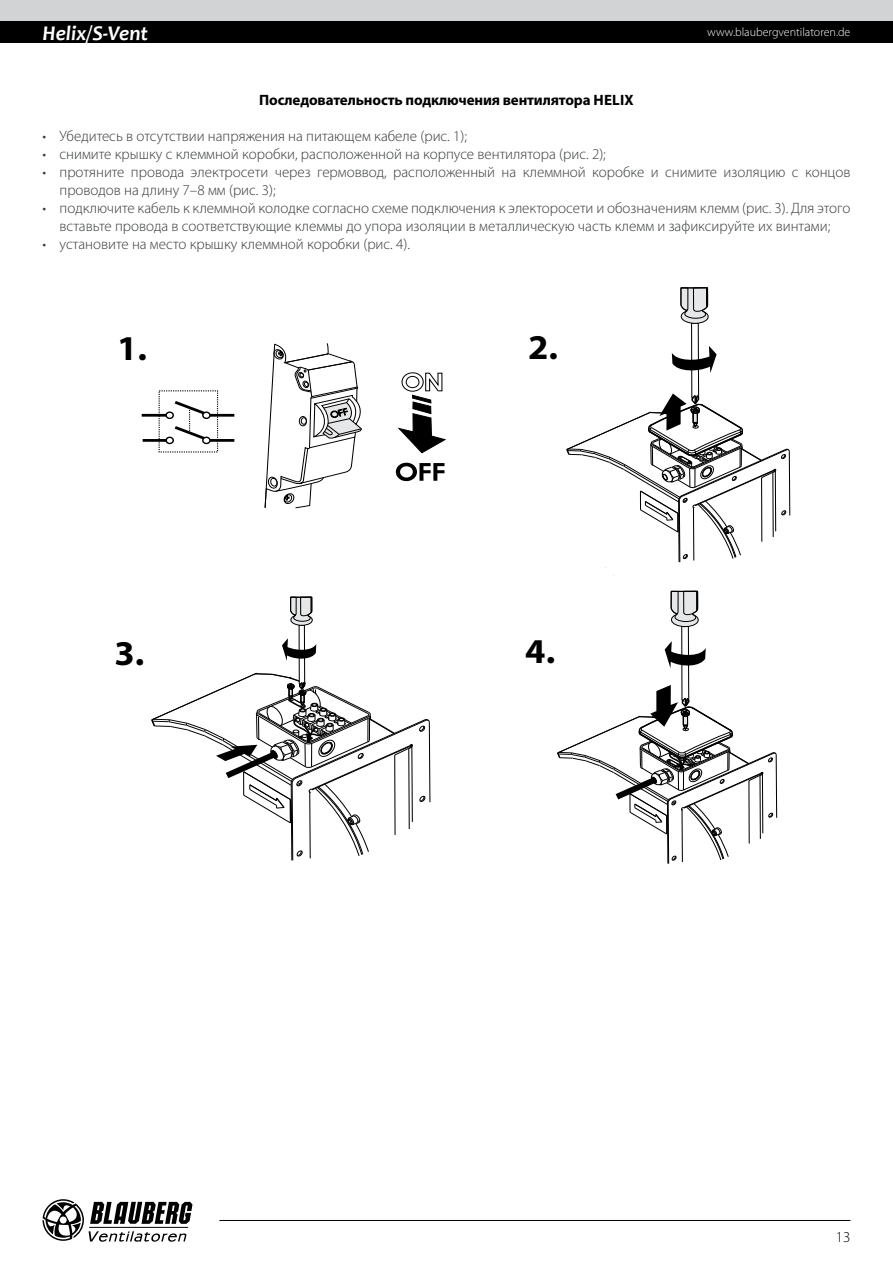
<style>
.page{position:relative;width:893px;height:1263px;background:#fff}
.page>*{position:absolute;margin:0;border:0;box-sizing:border-box;transform-origin:0 0}
.t1{font:700 34.95px "Myriad Pro";color:#000;scale:1.05 1}
.t2{font:italic 700 21px "Candara";color:#fff}
.t3{font:300 15px/18px "Myriad Pro";color:#383a3b}
.t4{font:700 15px "Myriad Pro";letter-spacing:-.01em;color:#000}
.t5{font:300 15px "Myriad Pro";color:#000}
.t6{font:300 12px "Myriad Pro";color:#fff}
</style>
<div class="page">
<div style="left:0;top:0;width:893px;height:21px;background:#d1d3d4"></div>
<div style="left:0;top:21px;width:893px;height:22px;background:#000"></div>
<svg style="left:43px;top:1199px;width:149px;height:43px"></svg>
<hr style="left:219px;top:1220px;width:631px;height:1px;background:#000">
<svg style="left:397px;top:372px;width:49px;height:82px"></svg>
<svg style="left:396px;top:463px;width:48px;height:18px"></svg>
<svg style="left:265px;top:343px;width:97px;height:165px"></svg>
<svg style="left:165px;top:401px;width:46px;height:44px"></svg>
<hr style="left:210px;top:439px;width:24px;height:3px;background:#000">
<hr style="left:210px;top:414px;width:24px;height:3px;background:#000">
<hr style="left:143px;top:439px;width:24px;height:3px;background:#000">
<hr style="left:142px;top:414px;width:24px;height:3px;background:#000">
<svg style="left:566px;top:287px;width:225px;height:289px"></svg>
<svg style="left:151px;top:597px;width:280px;height:264px"></svg>
<svg style="left:557px;top:591px;width:220px;height:273px"></svg>
<h2 class="t2" style="left:43px;top:20px;width:107px">Helix/S-Vent</h2>
<p class="t6" style="left:707px;top:26px;width:145px">www.blaubergventilatoren.de</p>
<p class="t4" style="left:259px;top:90px;width:376px">Последовательность подключения вентилятора HELIX</p>
<p class="t3" style="left:43px;top:127px;width:426px">• Убедитесь в отсутствии напряжения на питающем кабеле (рис. 1);</p>
<p class="t3" style="left:43px;top:145px;width:565px">• снимите крышку с клеммной коробки, расположенной на корпусе вентилятора (рис. 2);</p>
<p class="t3" style="left:60px;top:163px;width:792px;text-indent:-17px">• протяните провода электросети через гермоввод, расположенный на клеммной коробке и снимите изоляцию с концов проводов на длину 7–8 мм (рис. 3);</p>
<p class="t3" style="left:43px;top:199px;width:809px;text-align:center">• подключите кабель к клеммной колодке согласно схеме подключения к электоросети и обозначениям клемм (рис. 3). Для этого вставьте провода в соответствующие клеммы до упора изоляции в металлическую часть клемм и зафиксируйте их винтами;</p>
<p class="t3" style="left:43px;top:235px;width:369px">• установите на место крышку клеммной коробки (рис. 4).</p>
<h1 class="t1" style="left:117px;top:326px;width:30px">1.</h1>
<h1 class="t1" style="left:528px;top:324px;width:30px">2.</h1>
<h1 class="t1" style="left:115px;top:630px;width:30px">3.</h1>
<h1 class="t1" style="left:525px;top:629px;width:30px">4.</h1>
<p class="t5" style="left:836px;top:1228px;width:16px">13</p>
</div>
